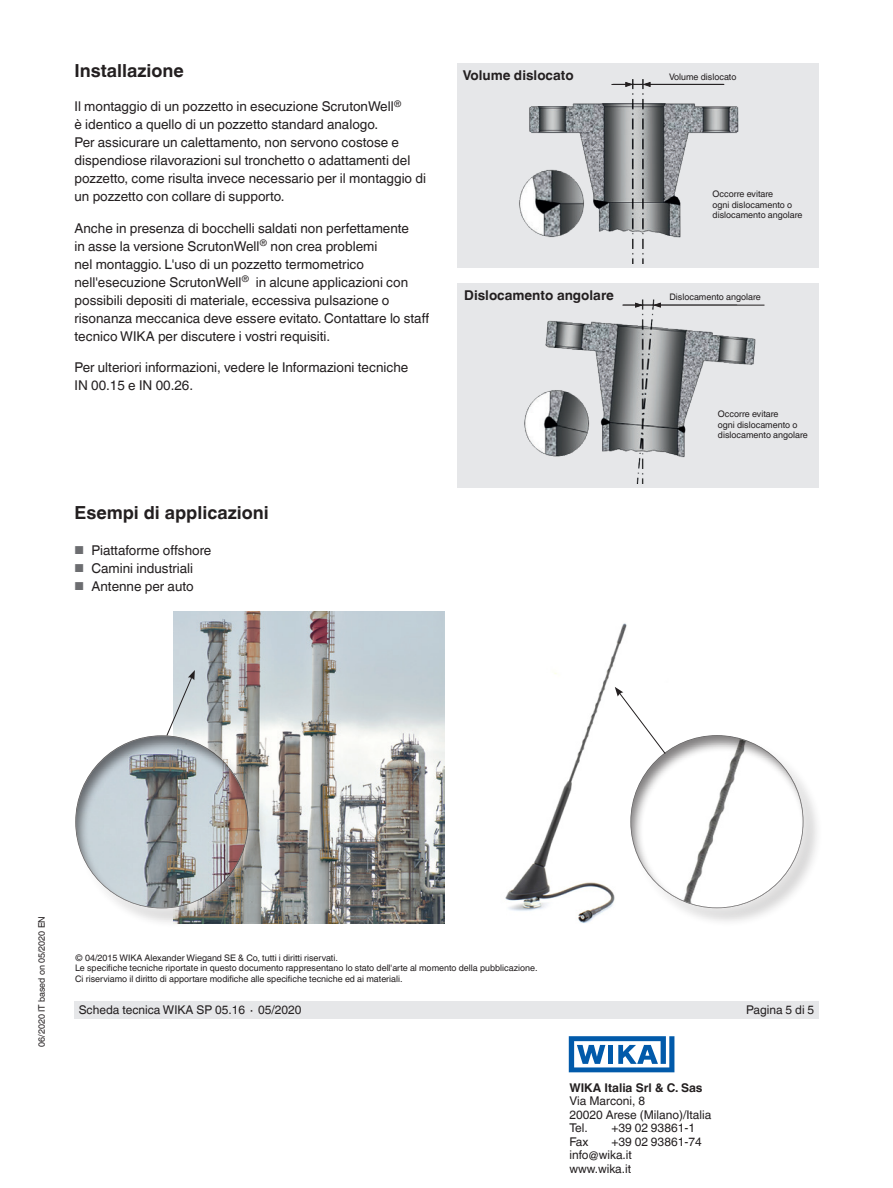
<style>
.page{position:relative;width:893px;height:1188px;background:#fff}
.page>*{position:absolute;margin:0;border:0;box-sizing:border-box;transform-origin:0 0}
.t1{font:700 18px "Helvetica World";color:#231f20}
.t2{font:13.5px/18px "Helvetica World";color:#231f20}
.t3{font:700 13.5px "Helvetica World";color:#231f20}
.t4{font:12px/13.5px "Helvetica World";color:#231f20}
.t5{font:700 12px "Helvetica World";color:#231f20}
.t6{font:9px/10.5px "Helvetica World";color:#231f20}
.s1{font-size:11.55px;color:#6c6d70}
</style>
<div class="page">
<div style="left:74px;top:1001px;width:745px;height:17px;background:#e6e7e9"></div>
<svg style="left:569px;top:1036px;width:105px;height:36px"></svg>
<div style="left:457px;top:64px;width:361px;height:204px;background:#e6e7e9"></div>
<div style="left:457px;top:284px;width:361px;height:204px;background:#e6e7e9"></div>
<img style="left:519px;top:79px;width:220px;height:184px">
<img style="left:524px;top:299px;width:240px;height:184px">
<hr style="left:611px;top:84px;width:113px;height:1px;background:#231f20">
<svg style="left:644px;top:82px;width:6px;height:5px"></svg>
<svg style="left:625px;top:82px;width:7px;height:5px"></svg>
<hr style="left:622px;top:305px;width:142px;height:1px;background:#231f20">
<svg style="left:654px;top:303px;width:7px;height:5px"></svg>
<svg style="left:635px;top:303px;width:7px;height:5px"></svg>
<img style="left:174px;top:611px;width:270px;height:313px">
<div style="left:76px;top:737px;width:192px;height:191px;background:#231f20;opacity:.18"></div>
<div style="left:64px;top:725px;width:195px;height:194px;background:#fff;opacity:.75"></div>
<div style="left:72px;top:733px;width:177px;height:177px;background:#fff"></div>
<svg style="left:75px;top:670px;width:173px;height:239px"></svg>
<img style="left:505px;top:623px;width:122px;height:300px">
<div style="left:620px;top:724px;width:194px;height:195px;background:#fff;opacity:.75"></div>
<svg style="left:615px;top:687px;width:189px;height:221px"></svg>
<h1 class="t1" style="left:75px;top:60px;width:111px">Installazione</h1>
<p class="t2" style="left:75px;top:98px;width:353px">Il montaggio di un pozzetto in esecuzione ScrutonWell<sup>®<br></sup>è identico a quello di un pozzetto standard analogo.<br>Per assicurare un calettamento, non servono costose e dispendiose rilavorazioni sul tronchetto o adattamenti del pozzetto, come risulta invece necessario per il montaggio di un pozzetto con collare di supporto.</p>
<p class="t2" style="left:75px;top:219px;width:356px">Anche in presenza di bocchelli saldati non perfettamente<br>in asse la versione ScrutonWell<sup>®</sup> non crea problemi<br>nel montaggio. L'uso di un pozzetto termometrico nell'esecuzione ScrutonWell<sup>®</sup> in alcune applicazioni con possibili depositi di materiale, eccessiva pulsazione o risonanza meccanica deve essere evitato. Contattare lo staff tecnico WIKA per discutere i vostri requisiti.</p>
<p class="t2" style="left:75px;top:359px;width:335px">Per ulteriori informazioni, vedere le Informazioni tecniche<br>IN 00.15 e IN 00.26.</p>
<p class="t3" style="left:463px;top:67px;width:113px">Volume dislocato</p>
<p class="t3" style="left:464px;top:287px;width:151px">Dislocamento angolare</p>
<h1 class="t1" style="left:74px;top:502px;width:196px">Esempi di applicazioni</h1>
<p class="t2" style="left:74px;top:541px;width:138px"><span class="s1">■</span> Piattaforme offshore</p>
<p class="t2" style="left:74px;top:559px;width:120px"><span class="s1">■</span> Camini industriali</p>
<p class="t2" style="left:74px;top:577px;width:121px"><span class="s1">■</span> Antenne per auto</p>
<p class="t6" style="left:669px;top:72px;width:69px">Volume dislocato</p>
<p class="t6" style="left:713px;top:189px;width:92px">Occorre evitare<br>ogni dislocamento o dislocamento angolare</p>
<p class="t6" style="left:669px;top:292px;width:93px">Dislocamento angolare</p>
<p class="t6" style="left:718px;top:409px;width:92px">Occorre evitare<br>ogni dislocamento o dislocamento angolare</p>
<p class="t6" style="left:36px;top:1047px;width:132px;rotate:-90deg">06/2020 IT based on 05/2020 EN</p>
<p class="t6" style="left:75px;top:952px;width:464px">© 04/2015 WIKA Alexander Wiegand SE &amp; Co, tutti i diritti riservati.<br>Le specifiche tecniche riportate in questo documento rappresentano lo stato dell'arte al momento della pubblicazione.<br>Ci riserviamo il diritto di apportare modifiche alle specifiche tecniche ed ai materiali.</p>
<p class="t4" style="left:79px;top:1003px;width:224px">Scheda tecnica WIKA SP 05.16 ∙ 05/2020</p>
<p class="t4" style="left:746px;top:1003px;width:70px">Pagina 5 di 5</p>
<p class="t5" style="left:569px;top:1080px;width:135px">WIKA Italia Srl &amp; C. Sas</p>
<p class="t4" style="left:569px;top:1094px;width:143px">Via Marconi, 8<br>20020 Arese (Milano)/Italia<br>Tel.</p>
<p class="t4" style="left:611px;top:1121px;width:85px">+39 02 93861-1</p>
<p class="t4" style="left:569px;top:1135px;width:21px">Fax</p>
<p class="t4" style="left:569px;top:1135px;width:134px;text-indent:42px">+39 02 93861-74 info@wika.it<br>www.wika.it</p>
</div>
